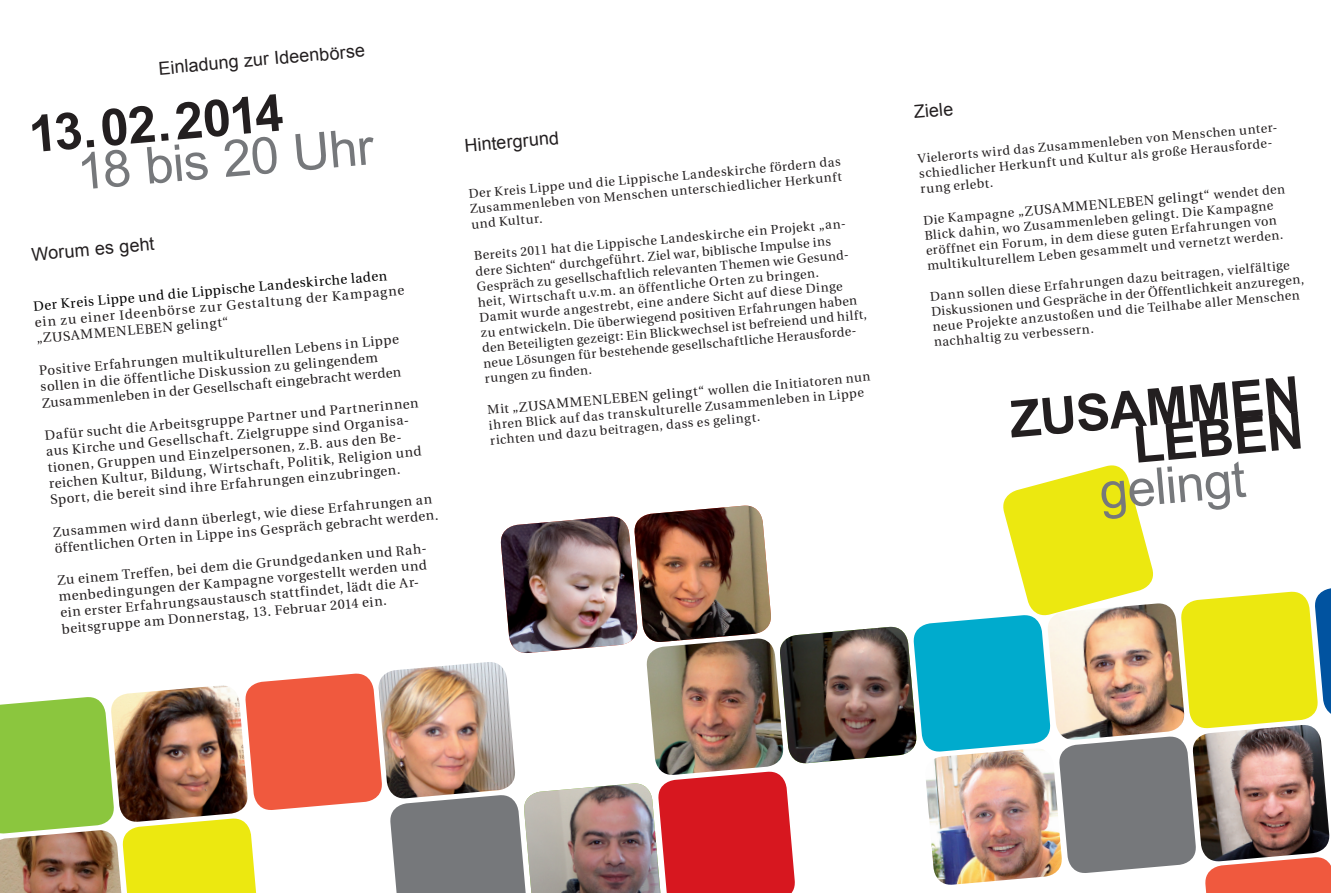
<style>
.page{position:relative;width:1331px;height:893px;background:#fff}
.page>*{position:absolute;margin:0;border:0;box-sizing:border-box;transform-origin:0 0}
.t1{font:700 51px/36px "Arial";color:#231f20;text-align:right}
.t2{font:51px "Arial";color:#76787b}
.t3{font:18px "Arial";color:#231f20}
.t4{font:13.5px/16.2px "Utopia";color:#231f20}
.t5{font:13.5px "Utopia";color:#000}
.t6{font:12.75px/15.3px "Utopia";color:#231f20}
.s1{font-size:13.5px}
.s2{font-size:12.75px}
</style>
<div class="page">
<div style="left:0;top:697px;width:110px;height:133px;background:#8bc63e"></div>
<img style="left:110px;top:695px;width:11px;height:124px">
<img style="left:0;top:830px;width:121px;height:63px">
<img style="left:121px;top:465px;width:1210px;height:428px">
<img style="left:499px;top:517px;width:140px;height:137px">
<h2 class="t3" style="left:158px;top:57px;width:208px;rotate:-5deg">Einladung zur Ideenbörse</h2>
<h1 class="t1" style="left:27px;top:118px;width:257px;rotate:-5deg">13. 02. 2014</h1>
<h1 class="t2" style="left:74px;top:139px;width:299px;rotate:-5deg">18 bis 20 Uhr</h1>
<h2 class="t3" style="left:31px;top:243px;width:125px;rotate:-5deg">Worum es geht</h2>
<p class="t5" style="left:33px;top:299px;width:358px;rotate:-5deg">Der Kreis Lippe und die Lippische Landeskirche laden</p>
<p class="t4" style="left:34px;top:315px;width:374px;rotate:-5deg">ein zu einer Ideenbörse zur Gestaltung der Kampagne „Zusammenl eben gelingt“</p>
<p class="t4" style="left:38px;top:363px;width:364px;rotate:-5deg">Positive Erfahrungen multikulturellen Lebens in Lippe sollen in die öffentliche Diskussion zu gelingendem<br>Zusammenleben in der Gesellschaft eingebracht werden</p>
<p class="t4" style="left:44px;top:427px;width:379px;rotate:-5deg">Dafür sucht die Arbeitsgruppe Partner und Partnerinnen aus Kirche und Gesellschaft. Zielgruppe sind Organisa&shy;tionen, Gruppen und Einzelpersonen, z.B. aus den Be&shy;reichen Kultur, Bildung, Wirtschaft, Politik, Religion und Sport, die bereit sind ihre Erfahrungen einzubringen.</p>
<p class="t4" style="left:53px;top:524px;width:387px;rotate:-5deg">Zusammen wird dann überlegt, wie diese Erfahrungen an öffentlichen Orten in Lippe ins Gespräch gebracht werden.</p>
<p class="t4" style="left:57px;top:573px;width:374px;rotate:-5deg">Zu einem Treffen, bei dem die Grundgedanken und Rah&shy;menbedingungen der Kampagne vorgestellt werden und ein erster Erfahrungsaustausch stattfindet, lädt die Ar&shy;beitsgruppe am Donnerstag, 13. Februar 2014 ein.</p>
<h2 class="t3" style="left:463px;top:134px;width:96px;rotate:-5deg">Hintergrund</h2>
<p class="t6" style="left:468px;top:186px;width:376px;text-align:justify;rotate:-5deg">Der Kreis Lippe und die Lippische Landeskirche fördern das Zusammenleben von Menschen unterschiedlicher Herkunft und Kultur.</p>
<p class="t6" style="left:473px;top:248px;width:388px;rotate:-5deg">Bereits 2011 hat die Lippische Landeskirche ein Projekt <span class="s1">„</span>an&shy;dere Sichten<span class="s1">“</span> durchgeführt. Ziel war, biblische Impulse ins Gespräch zu gesellschaftlich relevanten Themen wie Gesund&shy;heit, Wirtschaft u.v.m. an öffentliche Orten zu bringen.<br>Damit wurde angestrebt, eine andere Sicht auf diese Dinge<br>zu entwickeln. Die überwiegend positiven Erfahrungen haben den Beteiligten gezeigt: Ein Blickwechsel ist befreiend und hilft, neue Lösungen für bestehende gesellschaftliche Herausforde&shy;rungen zu fi nden.</p>
<p class="t6" style="left:487px;top:403px;width:388px;rotate:-5deg">Mit <span class="s1">„Zusammenl eben gelingt“</span> wollen die Initiatoren nun ihren Blick auf das transkulturelle Zusammenleben in Lippe richten und dazu beitragen, dass es gelingt.</p>
<h2 class="t3" style="left:913px;top:100px;width:41px;rotate:-5deg">Ziele</h2>
<p class="t6" style="left:917px;top:151px;width:364px;rotate:-5deg">Vielerorts wird das Zusammenleben von Menschen unter&shy;schiedlicher Herkunft und Kultur als große Herausforde&shy;rung erlebt.</p>
<p class="t4" style="left:923px;top:212px;width:366px;rotate:-5deg"><span class="s2">Die Kampagne</span> „Zusammenl eben gelingt“ <span class="s2">wendet den</span></p>
<p class="t6" style="left:924px;top:228px;width:359px;rotate:-5deg">Blick dahin, wo Zusammenleben gelingt. Die Kampagne eröffnet ein Forum, in dem diese guten Erfahrungen von multikulturellem Leben gesammelt und vernetzt werden.</p>
<p class="t6" style="left:929px;top:289px;width:376px;rotate:-5deg">Dann sollen diese Erfahrungen dazu beitragen, vielfältige Diskussionen und Gespräche in der Öffentlichkeit anzuregen, neue Projekte anzustoßen und die Teilhabe aller Menschen nachhaltig zu verbessern.</p>
<h1 class="t1" style="left:1008px;top:403px;width:293px;rotate:-5deg">Zusammen leben</h1>
<h1 class="t2" style="left:1097px;top:458px;width:148px;rotate:-5deg">gelingt</h1>
</div>
